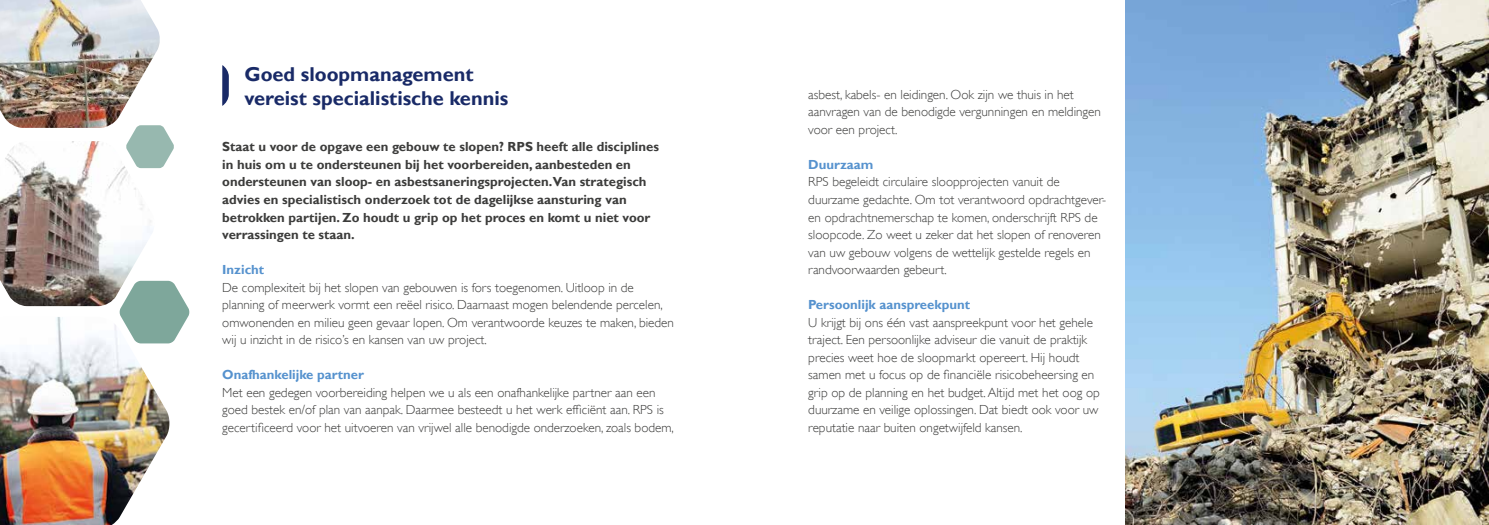
<style>
.page{position:relative;width:1489px;height:525px;background:#fff}
.page>*{position:absolute;margin:0;border:0;box-sizing:border-box;transform-origin:0 0}
.t1{font:700 20px/23.8px "Gill Sans";color:#192a67}
.t2{font:300 13.12px/17.5px "Gill Sans";color:#3c3c3b}
.t3{font:700 13.12px/17.5px "Gill Sans";color:#3c3c3b}
.t4{font:700 13.12px "Gill Sans";color:#5692ce}
</style>
<div class="page">
<svg style="left:222px;top:65px;width:7px;height:41px"></svg>
<img style="left:0;top:317px;width:170px;height:207px">
<img style="left:0;top:0;width:160px;height:128px">
<img style="left:0;top:141px;width:155px;height:165px">
<svg style="left:119px;top:281px;width:71px;height:62px"></svg>
<svg style="left:126px;top:125px;width:48px;height:43px"></svg>
<img style="left:1125px;top:0;width:363px;height:524px">
<h1 class="t1" style="left:244px;top:62px;width:265px">Goed sloopmanagement vereist specialistische kennis</h1>
<p class="t3" style="left:222px;top:138px;width:438px">Staat u voor de opgave een gebouw te slopen? RPS heeft alle disciplines in huis om u te ondersteunen bij het voorbereiden, aanbesteden en ondersteunen van sloop- en asbestsaneringsprojecten.Van strategisch advies en specialistisch onderzoek tot de dagelijkse aansturing van betrokken partijen. Zo houdt u grip op het proces en komt u niet voor verrassingen te staan.</p>
<p class="t4" style="left:222px;top:262px;width:43px">Inzicht</p>
<p class="t2" style="left:222px;top:278px;width:453px">De complexiteit bij het slopen van gebouwen is fors toegenomen. Uitloop in de planning of meerwerk vormt een reëel risico. Daarnaast mogen belendende percelen, omwonenden en milieu geen gevaar lopen. Om verantwoorde keuzes te maken, bieden wij u inzicht in de risico’s en kansen van uw project.</p>
<p class="t4" style="left:222px;top:367px;width:143px">Onafhankelijke partner</p>
<p class="t2" style="left:222px;top:383px;width:453px">Met een gedegen voorbereiding helpen we u als een onafhankelijke partner aan een goed bestek en/of plan van aanpak. Daarmee besteedt u het werk efficiënt aan. RPS is gecertificeerd voor het uitvoeren van vrijwel alle benodigde onderzoeken, zoals bodem,</p>
<p class="t2" style="left:808px;top:86px;width:294px">asbest, kabels- en leidingen. Ook zijn we thuis in het aanvragen van de benodigde vergunningen en meldingen voor een project.</p>
<p class="t4" style="left:808px;top:157px;width:67px">Duurzaam</p>
<p class="t2" style="left:808px;top:173px;width:299px">RPS begeleidt circulaire sloopprojecten vanuit de duurzame gedachte. Om tot verantwoord opdrachtgever&shy;en opdrachtnemerschap te komen, onderschrijft RPS de sloopcode. Zo weet u zeker dat het slopen of renoveren van uw gebouw volgens de wettelijk gestelde regels en randvoorwaarden gebeurt.</p>
<p class="t4" style="left:808px;top:297px;width:163px">Persoonlijk aanspreekpunt</p>
<p class="t2" style="left:808px;top:313px;width:293px">U krijgt bij ons één vast aanspreekpunt voor het gehele traject. Een persoonlijke adviseur die vanuit de praktijk precies weet hoe de sloopmarkt opereert. Hij houdt samen met u focus op de financiële risicobeheersing en grip op de planning en het budget. Altijd met het oog op duurzame en veilige oplossingen. Dat biedt ook voor uw reputatie naar buiten ongetwijfeld kansen.</p>
</div>
